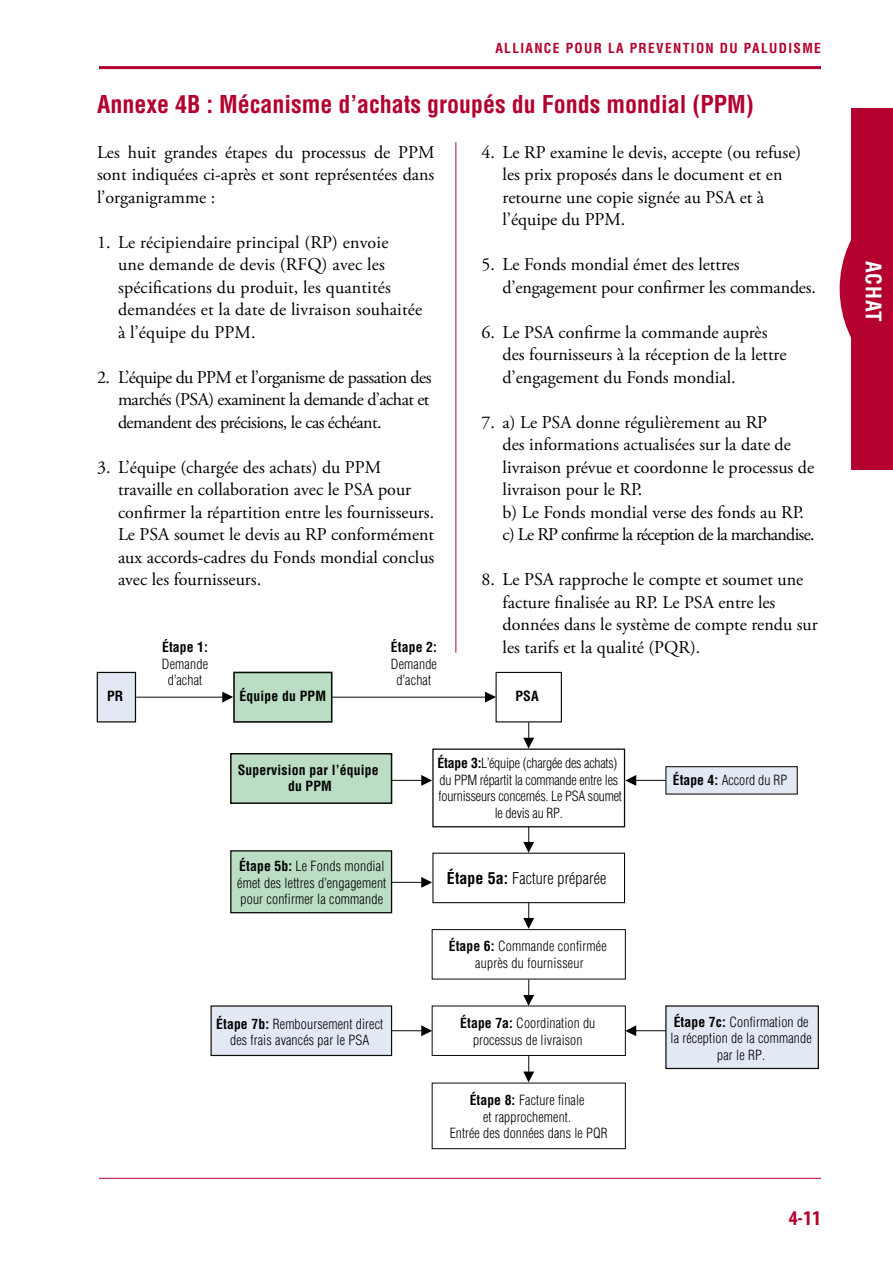
<style>
.page{position:relative;width:893px;height:1263px;background:#fff}
.page>*{position:absolute;margin:0;border:0;box-sizing:border-box;transform-origin:0 0}
.t1{font:700 condensed 24px "Helvetica";color:#b3002e}
.t2{font:700 condensed 21px "Helvetica";letter-spacing:.05em;color:#fff}
.t3{font:700 condensed 21px "Myriad Pro";color:#b3002e}
.t4{font:18px/22.5px "Adobe Garamond Pro";color:#000}
.t5{font:300 condensed 15.9px "Helvetica";letter-spacing:.01em;color:#000}
.t6{font:300 condensed 13.8px/16.5px "Helvetica";letter-spacing:.01em;color:#000;text-align:center}
.t7{font:300 condensed 13.8px/16.5px "Helvetica";letter-spacing:-.015em;color:#000;text-align:center}
.t8{font:700 condensed 13.8px/16.5px "Helvetica";letter-spacing:.01em;color:#000;text-align:center}
.t9{font:700 condensed 13.5px "Helvetica";letter-spacing:.1em;color:#b3002e}
.s1{font-weight:700}
</style>
<div class="page">
<hr style="left:99px;top:66px;width:722px;height:3px;background:#b3002e">
<div style="left:852px;top:108px;width:41px;height:362px;background:#b3002e"></div>
<svg style="left:840px;top:178px;width:12px;height:221px"></svg>
<hr style="left:99px;top:1178px;width:722px;height:1px;background:#b3002e">
<hr style="left:456px;top:142px;width:1px;height:510px;background:#b3002e">
<div style="left:97px;top:672px;width:38px;height:50px;background:#e3e9f4"></div>
<div style="left:97px;top:672px;width:39px;height:50px;border:1px solid #0b0904"></div>
<hr style="left:137px;top:697px;width:85px;height:1px;background:#0b0904">
<svg style="left:222px;top:692px;width:11px;height:11px"></svg>
<div style="left:234px;top:672px;width:98px;height:50px;background:#bbddc3"></div>
<div style="left:233px;top:672px;width:99px;height:51px;border:2px solid #0b0904"></div>
<hr style="left:332px;top:697px;width:153px;height:1px;background:#0b0904">
<svg style="left:485px;top:692px;width:10px;height:11px"></svg>
<div style="left:432px;top:748px;width:193px;height:79px;border:1px solid #0b0904"></div>
<div style="left:666px;top:767px;width:131px;height:27px;background:#e3e9f4"></div>
<div style="left:665px;top:766px;width:133px;height:28px;border:1px solid #0b0904"></div>
<div style="left:432px;top:853px;width:193px;height:50px;border:1px solid #0b0904"></div>
<svg style="left:392px;top:877px;width:40px;height:11px"></svg>
<svg style="left:392px;top:1025px;width:40px;height:11px"></svg>
<svg style="left:392px;top:775px;width:40px;height:11px"></svg>
<hr style="left:636px;top:780px;width:30px;height:1px;background:#0b0904">
<svg style="left:625px;top:775px;width:11px;height:11px"></svg>
<hr style="left:636px;top:1030px;width:30px;height:1px;background:#0b0904">
<svg style="left:626px;top:1025px;width:10px;height:11px"></svg>
<svg style="left:523px;top:722px;width:11px;height:27px"></svg>
<svg style="left:523px;top:827px;width:11px;height:26px"></svg>
<svg style="left:523px;top:903px;width:11px;height:26px"></svg>
<svg style="left:523px;top:980px;width:11px;height:25px"></svg>
<svg style="left:523px;top:1056px;width:11px;height:26px"></svg>
<div style="left:432px;top:929px;width:194px;height:50px;border:1px solid #0b0904"></div>
<div style="left:432px;top:1005px;width:194px;height:51px;border:1px solid #0b0904"></div>
<div style="left:666px;top:1006px;width:152px;height:62px;background:#e3e9f4"></div>
<div style="left:665px;top:1005px;width:154px;height:64px;border:1px solid #0b0904"></div>
<div style="left:211px;top:1006px;width:181px;height:49px;background:#e3e9f4"></div>
<div style="left:211px;top:1005px;width:181px;height:51px;border:1px solid #0b0904"></div>
<div style="left:432px;top:1082px;width:194px;height:67px;border:1px solid #0b0904"></div>
<div style="left:231px;top:754px;width:161px;height:49px;background:#bbddc3"></div>
<div style="left:230px;top:753px;width:162px;height:51px;border:1px solid #0b0904"></div>
<div style="left:231px;top:851px;width:161px;height:62px;background:#bbddc3"></div>
<div style="left:230px;top:850px;width:162px;height:63px;border:1px solid #0b0904"></div>
<div style="left:495px;top:672px;width:67px;height:50px;border:1px solid #0b0904"></div>
<p class="t9" style="left:495px;top:40px;width:327px">ALLIANCE POUR LA PREVENTION DU PALUDISME</p>
<h1 class="t1" style="left:97px;top:89px;width:658px">Annexe 4B : Mécanisme d’achats groupés du Fonds mondial (PPM)</h1>
<p class="t4" style="left:97px;top:141px;width:339px;text-align:justify">Les huit grandes étapes du processus de PPM sont indiquées ci-après et sont représentées dans l’organigramme :</p>
<p class="t4" style="left:118px;top:231px;width:306px;text-indent:-21px">1. Le récipiendaire principal (RP) envoie<br>une demande de devis (RFQ) avec les spécifications du produit, les quantités demandées et la date de livraison souhaitée à l’équipe du PPM.</p>
<p class="t4" style="left:118px;top:366px;width:315px;text-align:justify;text-indent:-21px">2. L’équipe du PPM et l’organisme de passation des marchés (PSA) examinent la demande d’achat et demandent des précisions, le cas échéant.</p>
<p class="t4" style="left:118px;top:456px;width:318px;text-indent:-21px">3. L’équipe (chargée des achats) du PPM travaille en collaboration avec le PSA pour confirmer la répartition entre les fournisseurs.<br>Le PSA soumet le devis au RP conformément aux accords-cadres du Fonds mondial conclus avec les fournisseurs.</p>
<p class="t4" style="left:503px;top:141px;width:300px;text-indent:-21px">4. Le RP examine le devis, accepte (ou refuse) les prix proposés dans le document et en retourne une copie signée au PSA et à l’équipe du PPM.</p>
<p class="t4" style="left:503px;top:254px;width:315px;text-indent:-21px">5. Le Fonds mondial émet des lettres d’engagement pour confirmer les commandes.</p>
<p class="t4" style="left:503px;top:321px;width:285px;text-indent:-21px">6. Le PSA confirme la commande auprès des fournisseurs à la réception de la lettre d’engagement du Fonds mondial.</p>
<p class="t4" style="left:503px;top:411px;width:313px;text-indent:-21px">7. a) Le PSA donne régulièrement au RP<br>des informations actualisées sur la date de livraison prévue et coordonne le processus de livraison pour le RP.<br>b) Le Fonds mondial verse des fonds au RP. c) Le RP confirme la réception de la marchandise.</p>
<p class="t4" style="left:503px;top:569px;width:317px;text-indent:-21px">8. Le PSA rapproche le compte et soumet une facture finalisée au RP. Le PSA entre les données dans le système de compte rendu sur les tarifs et la qualité (PQR).</p>
<p class="t8" style="left:162px;top:639px;width:47px">Étape 1:</p>
<p class="t6" style="left:162px;top:655px;width:48px">Demande d’achat</p>
<p class="t8" style="left:391px;top:639px;width:47px">Étape 2:</p>
<p class="t6" style="left:391px;top:655px;width:48px">Demande d’achat</p>
<p class="t8" style="left:107px;top:688px;width:18px">PR</p>
<p class="t8" style="left:240px;top:688px;width:88px">Équipe du PPM</p>
<p class="t8" style="left:238px;top:761px;width:142px">Supervision par l’équipe du PPM</p>
<p class="t6" style="left:237px;top:858px;width:151px;text-align:left"><span class="s1">Étape 5b:</span> Le Fonds mondial émet des lettres d’engagement pour confirmer la commande</p>
<p class="t6" style="left:216px;top:1015px;width:169px"><span class="s1">Étape 7b:</span> Remboursement direct des frais avancés par le PSA</p>
<p class="t8" style="left:515px;top:688px;width:25px">PSA</p>
<p class="t7" style="left:437px;top:755px;width:186px"><span class="s1">Étape 3:</span>L’équipe (chargée des achats) du PPM répartit la commande entre les fournisseurs concernés. Le PSA soumet le devis au RP.</p>
<p class="t5" style="left:447px;top:868px;width:161px"><span class="s1">Étape 5a:</span> Facture préparée</p>
<p class="t6" style="left:449px;top:938px;width:159px"><span class="s1">Étape 6:</span> Commande confirmée auprès du fournisseur</p>
<p class="t6" style="left:673px;top:771px;width:116px"><span class="s1">Étape 4:</span> Accord du RP</p>
<p class="t6" style="left:460px;top:1015px;width:137px"><span class="s1">Étape 7a:</span> Coordination du processus de livraison</p>
<p class="t6" style="left:670px;top:1013px;width:143px"><span class="s1">Étape 7c:</span> Confirmation de la réception de la commande par le RP.</p>
<p class="t6" style="left:450px;top:1092px;width:160px"><span class="s1">Étape 8:</span> Facture finale<br>et rapprochement.<br>Entrée des données dans le PQR</p>
<p class="t3" style="left:789px;top:1206px;width:34px">4-11</p>
<p class="t2" style="left:886px;top:261px;width:63px;rotate:90deg">ACHAT</p>
</div>
